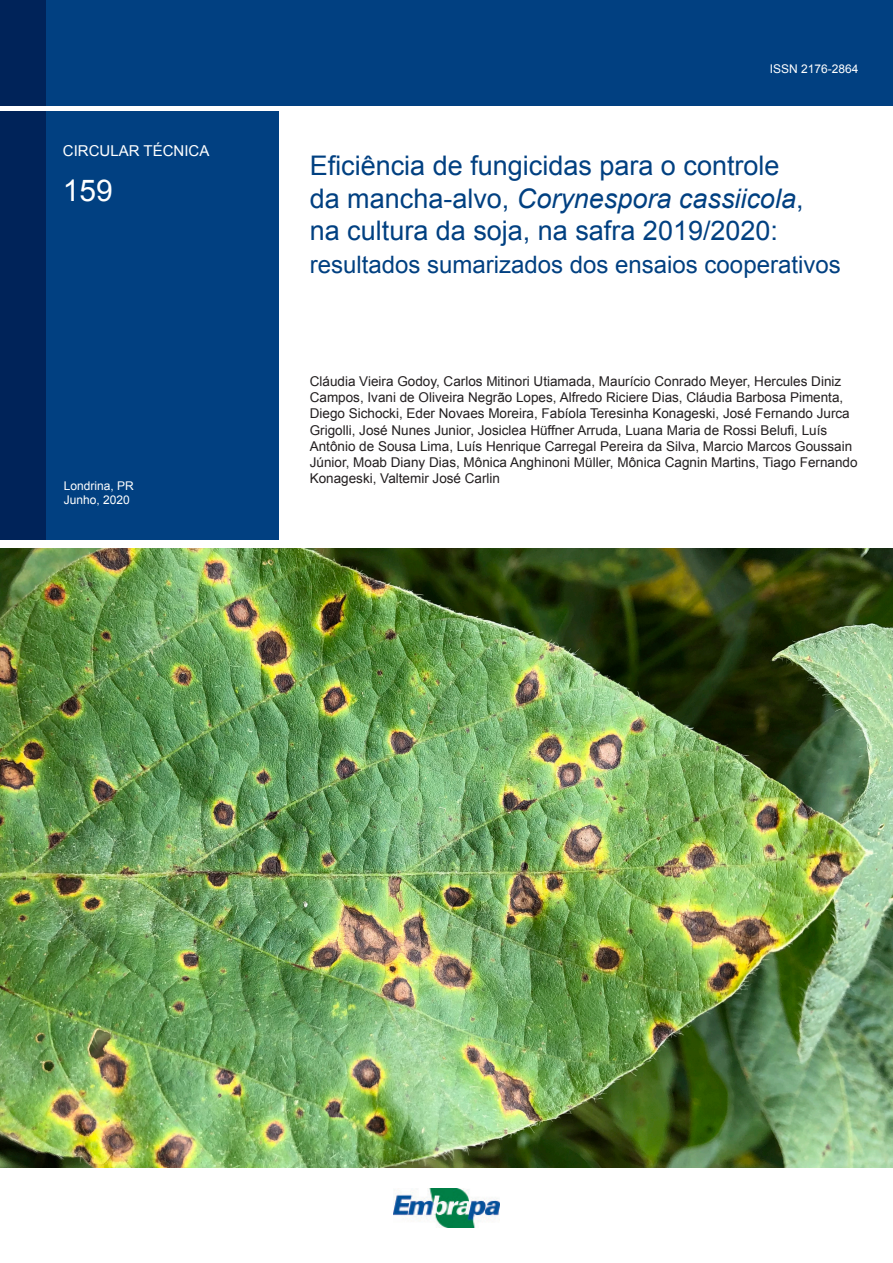
<style>
.page{position:relative;width:893px;height:1263px;background:#fff}
.page>*{position:absolute;margin:0;border:0;box-sizing:border-box;transform-origin:0 0}
.NUMERO_PUBLICACAO{font:30px "Arial";color:#fff}
.TITULO_DA_PUBLICACAO{font:27px/32.4px "Arial";color:#014081}
.SUBTITULO{font:24px "Arial";color:#014081}
.CIRCULAR_TECNICA{font:15px "Arial";color:#fff}
.AUTOR_CAPA{font:13.5px/16.2px "Arial";color:#231f20}
.NUMERO_ISSN{font:12px "Arial";color:#fff}
.CIDADE_-_MES_-_ESTAD{font:12px "Arial";color:#fff}
.s1{font-style:italic}
</style>
<div class="page">
<div style="left:0;top:111px;width:278px;height:429px;background:#014081"></div>
<img style="left:393px;top:1188px;width:107px;height:39px">
<div style="left:0;top:0;width:893px;height:106px;background:#014081"></div>
<div style="left:0;top:111px;width:45px;height:429px;background:#002359"></div>
<div style="left:0;top:0;width:45px;height:106px;background:#002359"></div>
<img style="left:0;top:549px;width:893px;height:619px">
<p class="CIRCULAR_TECNICA" style="left:63px;top:141px;width:148px">CIRCULAR TÉCNICA</p>
<p class="NUMERO_PUBLICACAO" style="left:63px;top:170px;width:52px">159</p>
<p class="CIDADE_-_MES_-_ESTAD" style="left:64px;top:478px;width:72px">Londrina, PR</p>
<p class="NUMERO_ISSN" style="left:64px;top:492px;width:68px">Junho, 2020</p>
<p class="NUMERO_ISSN" style="left:770px;top:60px;width:90px">ISSN 2176-2864</p>
<p class="TITULO_DA_PUBLICACAO" style="left:310px;top:150px;width:495px">Eficiência de fungicidas para o controle da mancha-alvo, <span class="s1">Corynespora cassiicola</span>, na cultura da soja, na safra 2019/2020:</p>
<p class="SUBTITULO" style="left:310px;top:249px;width:532px">resultados sumarizados dos ensaios cooperativos</p>
<p class="AUTOR_CAPA" style="left:310px;top:373px;width:549px">Cláudia Vieira Godoy, Carlos Mitinori Utiamada, Maurício Conrado Meyer, Hercules Diniz Campos, Ivani de Oliveira Negrão Lopes, Alfredo Riciere Dias, Cláudia Barbosa Pimenta, Diego Sichocki, Eder Novaes Moreira, Fabíola Teresinha Konageski, José Fernando Jurca Grigolli, José Nunes Junior, Josiclea Hüffner Arruda, Luana Maria de Rossi Belufi, Luís Antônio de Sousa Lima, Luís Henrique Carregal Pereira da Silva, Marcio Marcos Goussain Júnior, Moab Diany Dias, Mônica Anghinoni Müller, Mônica Cagnin Martins, Tiago Fernando Konageski, Valtemir José Carlin</p>
</div>
